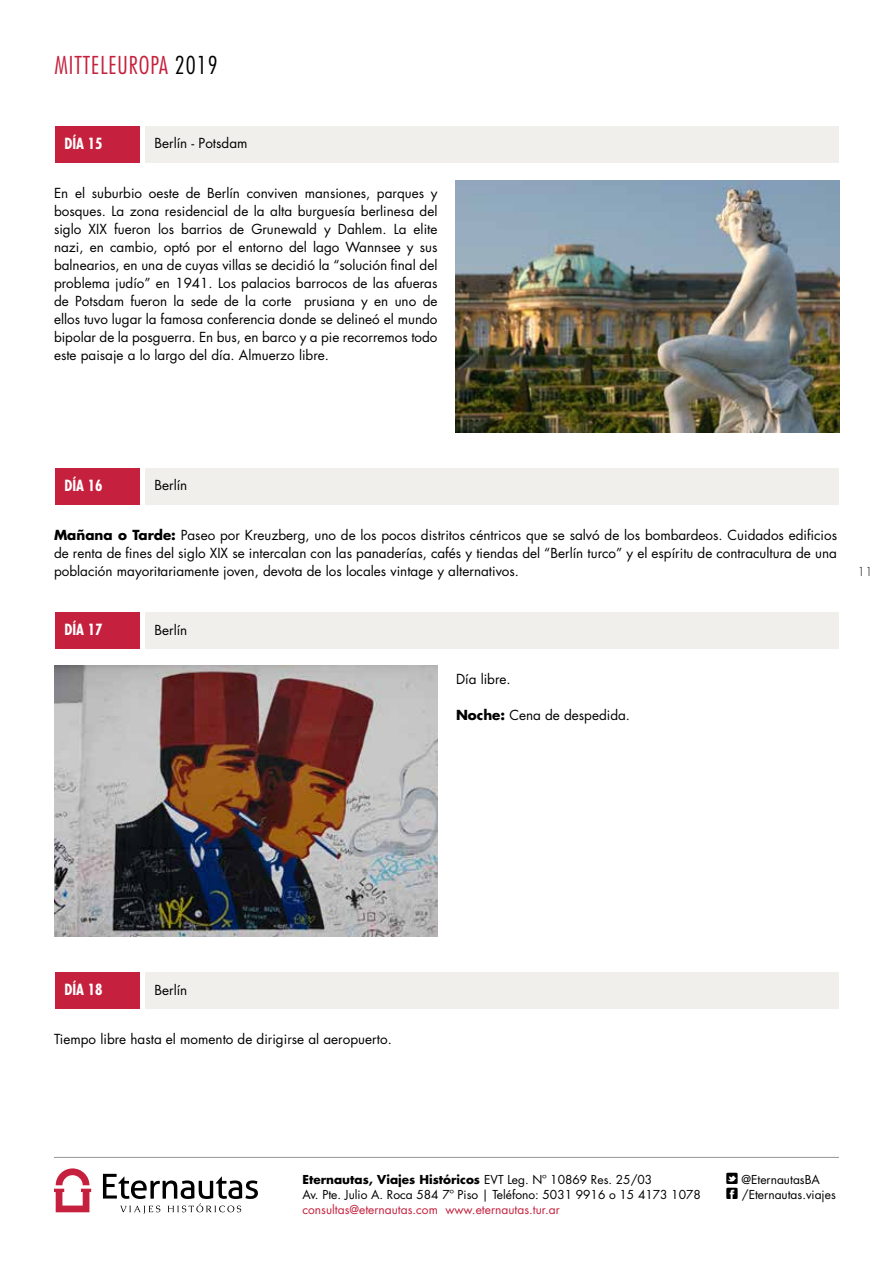
<style>
.page{position:relative;width:893px;height:1263px;background:#fff}
.page>*{position:absolute;margin:0;border:0;box-sizing:border-box;transform-origin:0 0}
.t1{font:300 condensed 24px "Futura Std";letter-spacing:.04em;color:#c5203d}
.t2{font:700 condensed 15px "Futura Std";color:#fff}
.t3{font:13.5px/18px "Futura Std";color:#000;text-align:justify}
.t4{font:12px/15px "Futura Std";color:#000}
.t5{font:12px "Futura Std";color:#c5203d}
.t6{font:300 12px "Futura Std";color:#000}
.s1{color:#000}
.s2{font-weight:700}
</style>
<div class="page">
<hr style="left:54px;top:1157px;width:785px;height:1px;background:#939598">
<svg style="left:54px;top:1168px;width:37px;height:44px"></svg>
<svg style="left:103px;top:1174px;width:155px;height:40px"></svg>
<div style="left:56px;top:126px;width:84px;height:36px;background:#c5203d"></div>
<div style="left:146px;top:126px;width:693px;height:36px;background:#f0efec"></div>
<img style="left:54px;top:666px;width:383px;height:270px">
<div style="left:56px;top:468px;width:84px;height:36px;background:#c5203d"></div>
<div style="left:146px;top:468px;width:693px;height:36px;background:#f0efec"></div>
<div style="left:56px;top:612px;width:84px;height:36px;background:#c5203d"></div>
<div style="left:146px;top:612px;width:693px;height:36px;background:#f0efec"></div>
<div style="left:56px;top:972px;width:84px;height:36px;background:#c5203d"></div>
<div style="left:146px;top:972px;width:693px;height:36px;background:#f0efec"></div>
<img style="left:456px;top:180px;width:383px;height:252px">
<h1 class="t1" style="left:54px;top:51px;width:165px">MITTELEUROPA <span class="s1">2019</span></h1>
<p class="t2" style="left:64px;top:134px;width:40px">DÍA 15</p>
<p class="t3" style="left:154px;top:135px;width:95px">Berlín - Potsdam</p>
<p class="t3" style="left:54px;top:184px;width:385px">En el suburbio oeste de Berlín conviven mansiones, parques y bosques. La zona residencial de la alta burguesía berlinesa del siglo XIX fueron los barrios de Grunewald y Dahlem. La elite nazi, en cambio, optó por el entorno del lago Wannsee y sus balnearios, en una de cuyas villas se decidió la “solución final del problema judío” en 1941. Los palacios barrocos de las afueras de Potsdam fueron la sede de la corte prusiana y en uno de ellos tuvo lugar la famosa conferencia donde se delineó el mundo bipolar de la posguerra. En bus, en barco y a pie recorremos todo este paisaje a lo largo del día. Almuerzo libre.</p>
<p class="t2" style="left:64px;top:476px;width:40px">DÍA 16</p>
<p class="t3" style="left:154px;top:477px;width:34px">Berlín</p>
<p class="t3" style="left:54px;top:526px;width:785px"><span class="s2">Mañana o Tarde:</span> Paseo por Kreuzberg, uno de los pocos distritos céntricos que se salvó de los bombardeos. Cuidados edificios de renta de fines del siglo XIX se intercalan con las panaderías, cafés y tiendas del “Berlín turco” y el espíritu de contracultura de una población mayoritariamente joven, devota de los locales vintage y alternativos.</p>
<p class="t2" style="left:64px;top:620px;width:40px">DÍA 17</p>
<p class="t3" style="left:154px;top:621px;width:34px">Berlín</p>
<p class="t3" style="left:456px;top:670px;width:56px">Día libre.</p>
<p class="t3" style="left:456px;top:706px;width:176px"><span class="s2">Noche:</span> Cena de despedida.</p>
<p class="t6" style="left:858px;top:564px;width:16px">11</p>
<p class="t2" style="left:64px;top:980px;width:40px">DÍA 18</p>
<p class="t3" style="left:154px;top:981px;width:34px">Berlín</p>
<p class="t3" style="left:54px;top:1030px;width:339px">Tiempo libre hasta el momento de dirigirse al aeropuerto.</p>
<p class="t4" style="left:302px;top:1172px;width:400px"><span class="s2">Eternautas, Viajes Históricos</span> EVT Leg. Nº 10869 Res. 25/03<br>Av. Pte. Julio A. Roca 584 7º Piso | Teléfono: 5031 9916 o 15 4173 1078</p>
<p class="t5" style="left:302px;top:1202px;width:259px">consultas@eternautas.com www.eternautas.tur.ar</p>
<p class="t4" style="left:741px;top:1172px;width:80px">@EternautasBA</p>
<p class="t4" style="left:726px;top:1187px;width:111px">❑ /Eternautas.viajes</p>
</div>
